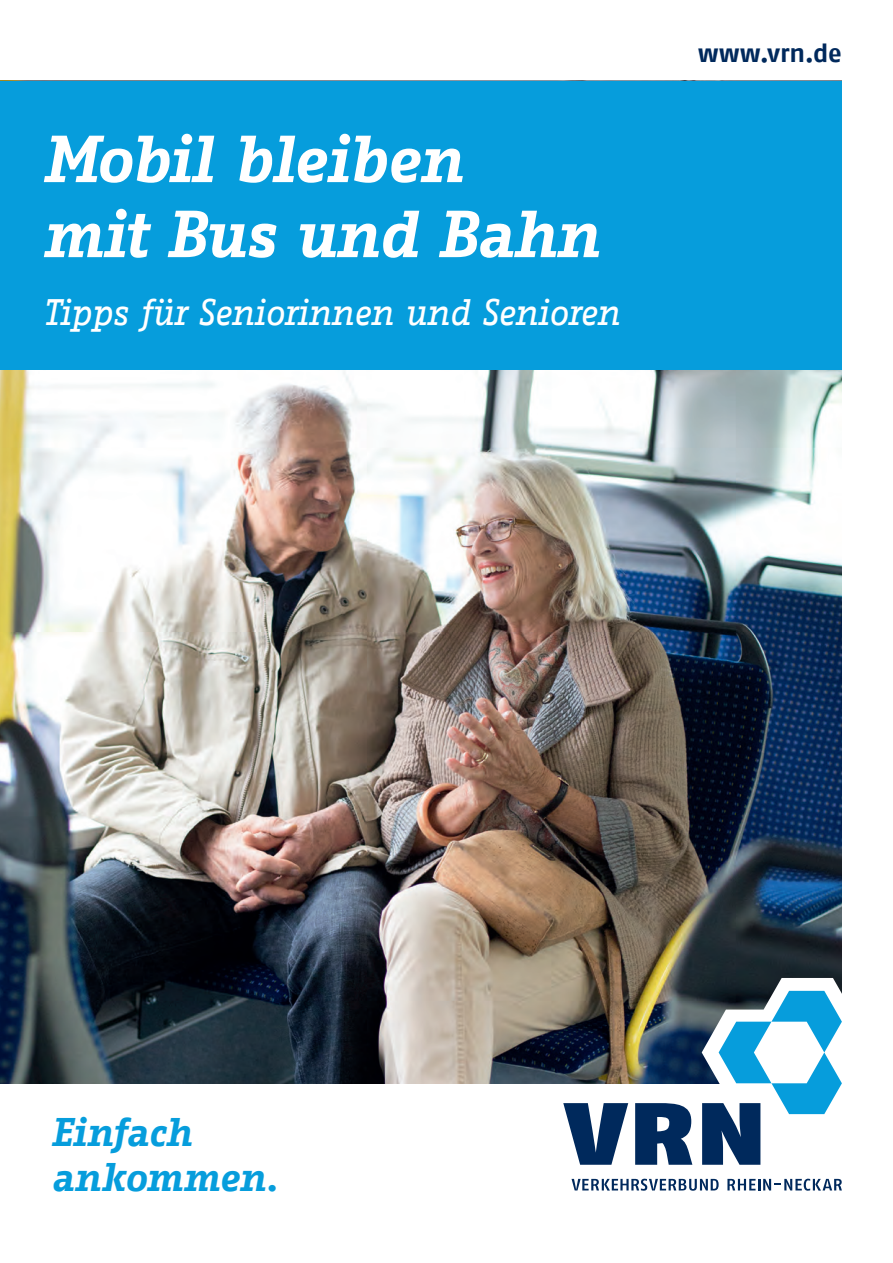
<style>
.page{position:relative;width:893px;height:1263px;background:#fff}
.page>*{position:absolute;margin:0;border:0;box-sizing:border-box;transform-origin:0 0}
.t1{font:italic 700 64.5px/75px "Fago Office Serif";letter-spacing:-.015em;color:#fff}
.t2{font:italic 700 39px/45px "Fago Office Serif";letter-spacing:-.01em;color:#069ddc}
.t3{font:italic 36px "Fago Office Serif";letter-spacing:-.02em;color:#fff}
.t4{font:700 25.5px "Fago No Tf";letter-spacing:.005em;color:#00295c}
</style>
<div class="page">
<img style="left:0;top:370px;width:842px;height:713px">
<svg style="left:563px;top:1103px;width:65px;height:62px"></svg>
<svg style="left:635px;top:1103px;width:57px;height:62px;background:#2d4e78"></svg>
<svg style="left:702px;top:978px;width:140px;height:187px"></svg>
<svg style="left:571px;top:1179px;width:148px;height:12px"></svg>
<svg style="left:727px;top:1179px;width:115px;height:12px"></svg>
<div style="left:0;top:81px;width:842px;height:289px;background:#069ddc"></div>
<h1 class="t1" style="left:43px;top:121px;width:558px">Mobil bleiben<br>mit Bus und Bahn</h1>
<p class="t3" style="left:43px;top:292px;width:579px">Tipps für Seniorinnen und Senioren</p>
<p class="t4" style="left:698px;top:38px;width:145px">www.vrn.de</p>
<p class="t2" style="left:51px;top:1109px;width:229px">Einfach ankommen.</p>
</div>
